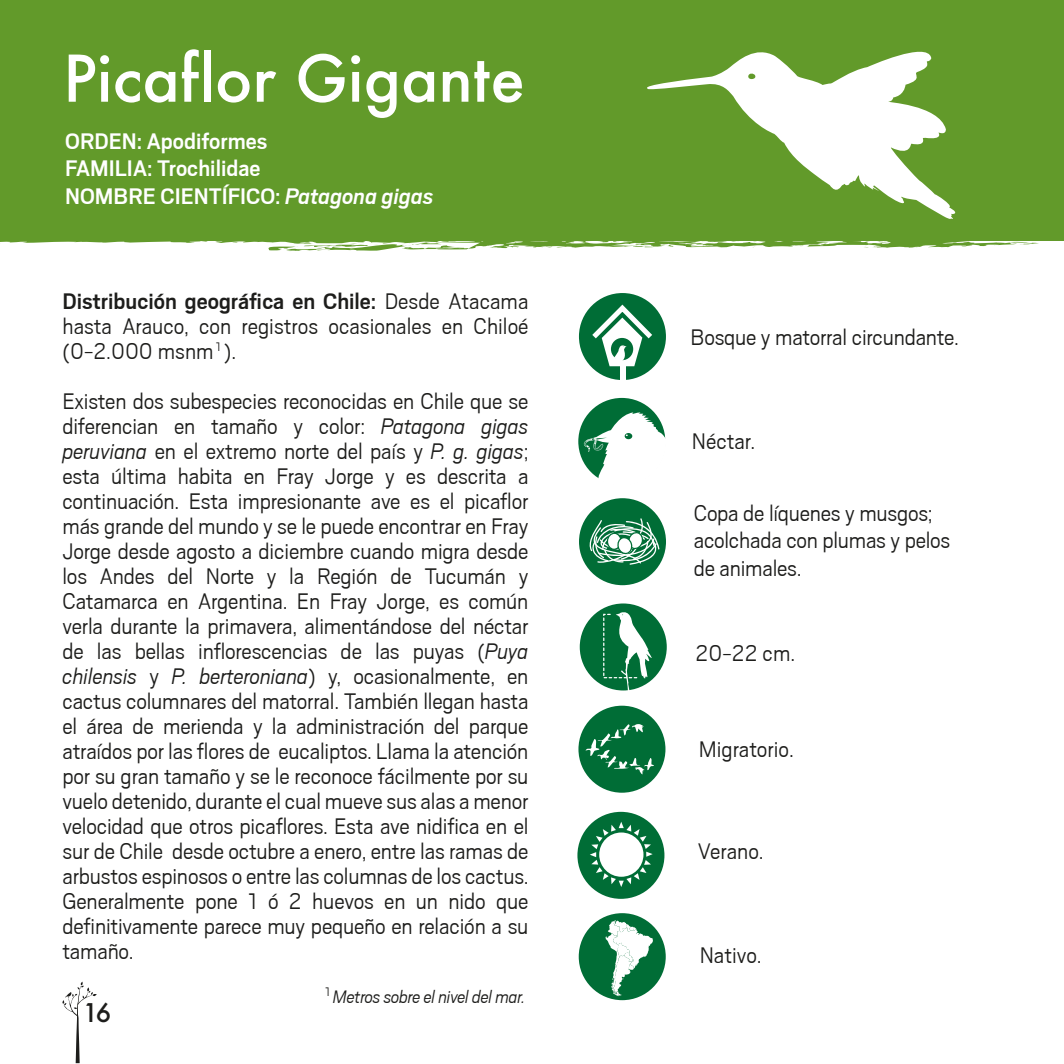
<style>
.page{position:relative;width:1064px;height:1064px;background:#fff}
.page>*{position:absolute;margin:0;border:0;box-sizing:border-box;transform-origin:0 0}
.t1{font:500 62.5px "Futura";color:#fff}
.t2{font:25px/25px "Scout";letter-spacing:-.01em;color:#1d1d1b;text-align:justify}
.t3{font:700 25px/27.5px "Scout";color:#fff}
.t4{font:500 25px "Futura";color:#1d1d1b}
.t5{font:italic 20px "Scout";letter-spacing:-.02em;color:#1d1d1b}
.t6{font:13.75px "Scout";color:#1d1d1b}
.s1{font-style:italic}
.s2{font-weight:700}
</style>
<div class="page">
<div style="left:0;top:0;width:1063px;height:240px;background:#629a2a"></div>
<svg style="left:0;top:240px;width:1063px;height:11px"></svg>
<svg style="left:62px;top:981px;width:35px;height:81px"></svg>
<svg style="left:647px;top:51px;width:309px;height:168px"></svg>
<svg style="left:747px;top:73px;width:9px;height:8px"></svg>
<div style="left:578px;top:498px;width:87px;height:87px;background:#006d36;border-radius:50%"></div>
<svg style="left:589px;top:518px;width:70px;height:46px"></svg>
<div style="left:578px;top:398px;width:87px;height:86px;background:#006d36;border-radius:50%"></div>
<svg style="left:583px;top:412px;width:83px;height:72px"></svg>
<div style="left:578px;top:293px;width:88px;height:87px;background:#006d36;border-radius:50%"></div>
<div style="left:619px;top:364px;width:6px;height:17px;background:#fff"></div>
<svg style="left:586px;top:301px;width:71px;height:65px"></svg>
<div style="left:579px;top:603px;width:87px;height:87px;background:#006d36;border-radius:50%"></div>
<svg style="left:602px;top:609px;width:49px;height:82px"></svg>
<div style="left:578px;top:705px;width:87px;height:87px;background:#006d36;border-radius:50%"></div>
<svg style="left:585px;top:723px;width:68px;height:51px"></svg>
<div style="left:577px;top:811px;width:87px;height:87px;background:#006d36;border-radius:50%"></div>
<svg style="left:589px;top:821px;width:63px;height:65px"></svg>
<div style="left:599px;top:832px;width:44px;height:44px;background:#fff;border-radius:50%"></div>
<div style="left:578px;top:912px;width:87px;height:87px;background:#006d36;border-radius:50%"></div>
<svg style="left:605px;top:919px;width:48px;height:76px"></svg>
<h1 class="t1" style="left:63px;top:36px;width:463px">Picaflor Gigante</h1>
<p class="t3" style="left:65px;top:128px;width:370px">ORDEN: Apodiformes<br>FAMILIA: Trochilidae<br>NOMBRE CIENTÍFICO: <span class="s1">Patagona gigas</span></p>
<p class="t2" style="left:62px;top:288px;width:467px"><span class="s2">Distribución geográfica en Chile:</span> Desde Atacama hasta Arauco, con registros ocasionales en Chiloé (0-2.000 msnm ).</p>
<p class="t2" style="left:62px;top:388px;width:467px">Existen dos subespecies reconocidas en Chile que se diferencian en tamaño y color: <span class="s1">Patagona gigas peruviana</span> en el extremo norte del país y <span class="s1">P. g. gigas</span>; esta última habita en Fray Jorge y es descrita a continuación. Esta impresionante ave es el picaflor más grande del mundo y se le puede encontrar en Fray Jorge desde agosto a diciembre cuando migra desde los Andes del Norte y la Región de Tucumán y Catamarca en Argentina. En Fray Jorge, es común verla durante la primavera, alimentándose del néctar de las bellas inflorescencias de las puyas (<span class="s1">Puya chilensis</span> y <span class="s1">P. berteroniana</span>) y, ocasionalmente, en cactus columnares del matorral. También llegan hasta el área de merienda y la administración del parque atraídos por las flores de eucaliptos. Llama la atención por su gran tamaño y se le reconoce fácilmente por su vuelo detenido, durante el cual mueve sus alas a menor velocidad que otros picaflores. Esta ave nidifica en el sur de Chile desde octubre a enero, entre las ramas de arbustos espinosos o entre las columnas de los cactus.<br>Generalmente pone 1 ó 2 huevos en un nido que definitivamente parece muy pequeño en relación a su tamaño.</p>
<p class="t6" style="left:216px;top:340px;width:7px">1</p>
<p class="t4" style="left:83px;top:995px;width:30px">16</p>
<p class="t6" style="left:325px;top:984px;width:7px">1</p>
<p class="t5" style="left:333px;top:986px;width:194px">Metros sobre el nivel del mar.</p>
<p class="t2" style="left:690px;top:324px;width:270px">Bosque y matorral circundante.</p>
<p class="t2" style="left:691px;top:428px;width:65px">Néctar.</p>
<p class="t2" style="left:693px;top:499px;width:258px;line-height:27.5px;text-align:left">Copa de líquenes y musgos; acolchada con plumas y pelos de animales.</p>
<p class="t2" style="left:695px;top:641px;width:101px">20-22 cm.</p>
<p class="t2" style="left:698px;top:736px;width:97px">Migratorio.</p>
<p class="t2" style="left:697px;top:839px;width:67px">Verano.</p>
<p class="t2" style="left:699px;top:942px;width:64px">Nativo.</p>
</div>
